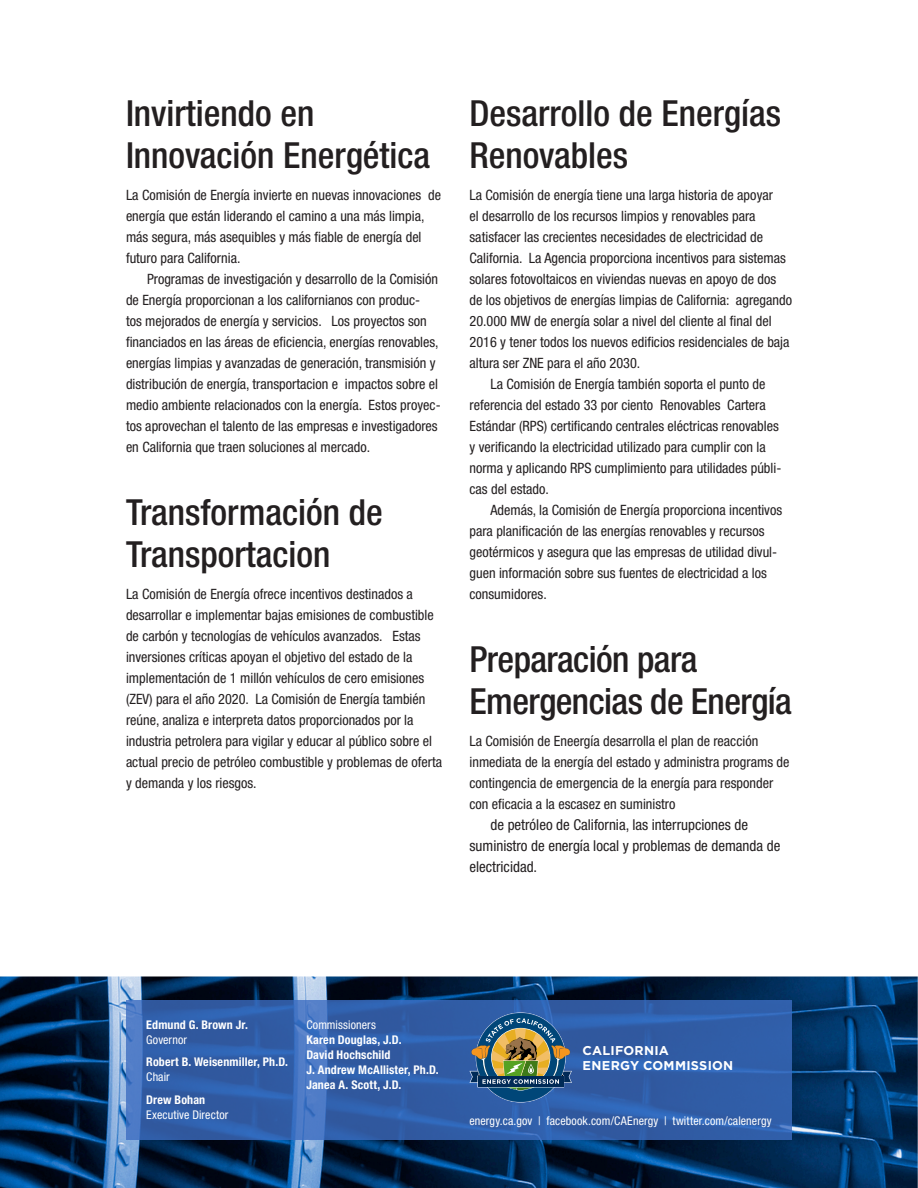
<style>
.page{position:relative;width:918px;height:1188px;background:#fff}
.page>*{position:absolute;margin:0;border:0;box-sizing:border-box;transform-origin:0 0}
.t1{font:500 condensed 36px/42px "Helvetica Neue LT Std";color:#231f20}
.t2{font:condensed 15px/21px "Helvetica Neue LT Std";color:#231f20}
.First_Paragraph{font:condensed 14.25px/21px "Helvetica Neue LT Std";color:#231f20}
.t3{font:700 12.75px/15.3px "Gotham HTF";letter-spacing:.02em;color:#fff}
.Stack___Credits{font:700 condensed 12px/15px "Helvetica Neue LT Std";letter-spacing:.015em;color:#fff}
.Stack___Credits-2{font:condensed 12px/15px "Helvetica Neue LT Std";letter-spacing:.01em;color:#fff}
.s1{font-weight:400}
.s2{font-weight:700}
</style>
<div class="page">
<img style="left:0;top:976px;width:918px;height:212px">
<svg style="left:126px;top:1000px;width:665px;height:140px;background:#325fa9"></svg>
<svg style="left:470px;top:1012px;width:102px;height:90px;background:#536e78"></svg>
<p class="t1" style="left:126px;top:92px;width:306px">Invirtiendo en<br>Innovación Energética</p>
<p class="First_Paragraph" style="left:126px;top:184px;width:317px">La Comisión de Energía invierte en nuevas innovaciones de energía que están liderando el camino a una más limpia, más segura, más asequibles y más fiable de energía del futuro para California.</p>
<p class="First_Paragraph" style="left:126px;top:268px;width:316px;text-indent:21px">Programas de investigación y desarrollo de la Comisión de Energía proporcionan a los californianos con produc-<br>tos mejorados de energía y servicios. Los proyectos son financiados en las áreas de eficiencia, energías renovables, energías limpias y avanzadas de generación, transmisión y distribución de energía, transportacion e impactos sobre el medio ambiente relacionados con la energía. Estos proyec&shy;tos aprovechan el talento de las empresas e investigadores en California que traen soluciones al mercado.</p>
<p class="t1" style="left:126px;top:491px;width:258px">Transformación de<br>Transportacion</p>
<p class="First_Paragraph" style="left:126px;top:583px;width:318px">La Comisión de Energía ofrece incentivos destinados a desarrollar e implementar bajas emisiones de combustible de carbón y tecnologías de vehículos avanzados. Estas inversiones críticas apoyan el objetivo del estado de la implementación de 1 millón vehículos de cero emisiones (ZEV) para el año 2020. La Comisión de Energía también reúne, analiza e interpreta datos proporcionados por la industria petrolera para vigilar y educar al público sobre el actual precio de petróleo combustible y problemas de oferta y demanda y los riesgos.</p>
<p class="t1" style="left:470px;top:92px;width:313px">Desarrollo de Energías<br>Renovables</p>
<p class="First_Paragraph" style="left:470px;top:184px;width:324px">La Comisión de energía tiene una larga historia de apoyar<br>el desarrollo de los recursos limpios y renovables para satisfacer las crecientes necesidades de electricidad de California. La Agencia proporciona incentivos para sistemas solares fotovoltaicos en viviendas nuevas en apoyo de dos de los objetivos de energías limpias de California: agregando 20.000 MW de energía solar a nivel del cliente al final del 2016 y tener todos los nuevos edificios residenciales de baja altura ser ZNE para el año 2030.</p>
<p class="First_Paragraph" style="left:470px;top:373px;width:313px;text-indent:21px">La Comisión de Energía también soporta el punto de referencia del estado 33 por ciento Renovables Cartera Estándar (RPS) certificando centrales eléctricas renovables y verificando la electricidad utilizado para cumplir con la norma y aplicando RPS cumplimiento para utilidades públi&shy;cas del estado.</p>
<p class="First_Paragraph" style="left:470px;top:499px;width:314px;text-indent:21px">Además, la Comisión de Energía proporciona incentivos para planificación de las energías renovables y recursos geotérmicos y asegura que las empresas de utilidad divul&shy;guen información sobre sus fuentes de electricidad a los consumidores.</p>
<p class="t1" style="left:470px;top:638px;width:324px">Preparación para<br>Emergencias de Energía</p>
<p class="First_Paragraph" style="left:470px;top:730px;width:321px">La Comisión de Eneergía desarrolla el plan de reacción inmediata de la energía del estado y administra programs de contingencia de emergencia de la energía para responder con eficacia a la escasez en suministro</p>
<p class="t2" style="left:470px;top:814px;width:312px;text-indent:21px">de petróleo de California, las interrupciones de suministro de energía local y problemas de demanda de electricidad.</p>
<p class="Stack___Credits" style="left:146px;top:1017px;width:103px">Edmund G. Brown Jr.<br><span class="s1">Governor</span></p>
<p class="Stack___Credits" style="left:146px;top:1054px;width:143px">Robert B. Weisenmiller, Ph.D.<br><span class="s1">Chair</span></p>
<p class="Stack___Credits-2" style="left:146px;top:1092px;width:84px"><span class="s2">Drew Bohan<br></span>Executive Director</p>
<p class="Stack___Credits" style="left:306px;top:1017px;width:134px"><span class="s1">Commissioners<br></span>Karen Douglas, J.D.<br>David Hochschild<br>J. Andrew McAllister, Ph.D.<br>Janea A. Scott, J.D.</p>
<p class="t3" style="left:583px;top:1042px;width:152px">CALIFORNIA<br>ENERGY COMMISSION</p>
<p class="Stack___Credits-2" style="left:470px;top:1113px;width:304px">energy.ca.gov | facebook.com/CAEnergy | twitter.com/calenergy</p>
</div>
